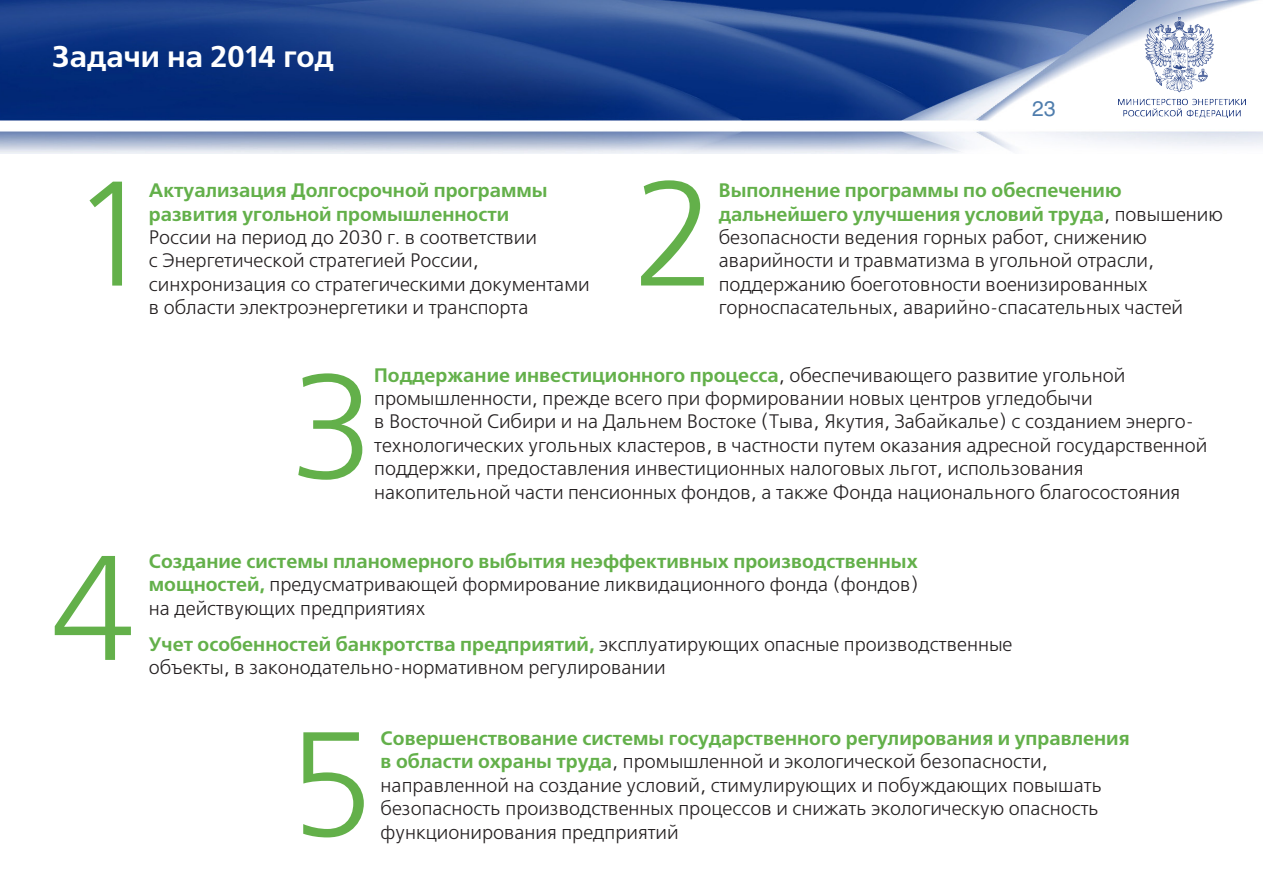
<style>
.page{position:relative;width:1263px;height:893px;background:#fff}
.page>*{position:absolute;margin:0;border:0;box-sizing:border-box;transform-origin:0 0}
.Osn{font:148.5px "Free Set C";color:#63b04a}
.Zag_slide{font:700 30px "Free Set C";color:#fff}
.t1{font:21px "Helios";color:#4f7dad}
.Osn-2{font:19.5px/23.4px "Free Set C";color:#231f20}
.s1{font-weight:700;color:#63b04a}
</style>
<div class="page">
<img style="left:0;top:0;width:1263px;height:153px">
<img style="left:1118px;top:17px;width:127px;height:101px">
<p class="Zag_slide" style="left:52px;top:40px;width:283px">Задачи на 2014 год</p>
<p class="t1" style="left:1032px;top:96px;width:25px">23</p>
<p class="Osn" style="left:84px;top:156px;width:55px">1</p>
<p class="Osn" style="left:634px;top:156px;width:79px">2</p>
<p class="Osn-2" style="left:149px;top:180px;width:442px"><span class="s1">Актуализация Долгосрочной программы развития угольной промышленности<br></span>России на период до 2030 г. в соответствии<br>с Энергетической стратегией России, синхронизация со стратегическими документами в области электроэнергетики и транспорта</p>
<p class="Osn-2" style="left:719px;top:180px;width:506px"><span class="s1">Выполнение программы по обеспечению дальнейшего улучшения условий труда</span>, повышению безопасности ведения горных работ, снижению аварийности и травматизма в угольной отрасли, поддержанию боеготовности военизированных горноспасательных, аварийно-спасательных частей</p>
<p class="Osn" style="left:293px;top:349px;width:83px">3</p>
<p class="Osn-2" style="left:374px;top:364px;width:835px"><span class="s1">Поддержание инвестиционного процесса</span>, обеспечивающего развитие угольной промышленности, прежде всего при формировании новых центров угледобычи<br>в Восточной Сибири и на Дальнем Востоке (Тыва, Якутия, Забайкалье) с созданием энерго&shy;технологических угольных кластеров, в частности путем оказания адресной государственной поддержки, предоставления инвестиционных налоговых льгот, использования накопительной части пенсионных фондов, а также Фонда национального благосостояния</p>
<p class="Osn" style="left:49px;top:530px;width:90px">4</p>
<p class="Osn-2" style="left:149px;top:550px;width:771px;text-align:justify"><span class="s1">Создание системы планомерного выбытия неэффективных производственных мощностей,</span> предусматривающей формирование ликвидационного фонда (фондов) на действующих предприятиях</p>
<p class="Osn-2" style="left:149px;top:633px;width:865px"><span class="s1">Учет особенностей банкротства предприятий,</span> эксплуатирующих опасные производственные объекты, в законодательно-нормативном регулировании</p>
<p class="Osn" style="left:291px;top:706px;width:84px">5</p>
<p class="Osn-2" style="left:381px;top:727px;width:750px"><span class="s1">Совершенствование системы государственного регулирования и управления в области охраны труда</span>, промышленной и экологической безопасности, направленной на создание условий, стимулирующих и побуждающих повышать безопасность производственных процессов и снижать экологическую опасность функционирования предприятий</p>
</div>
